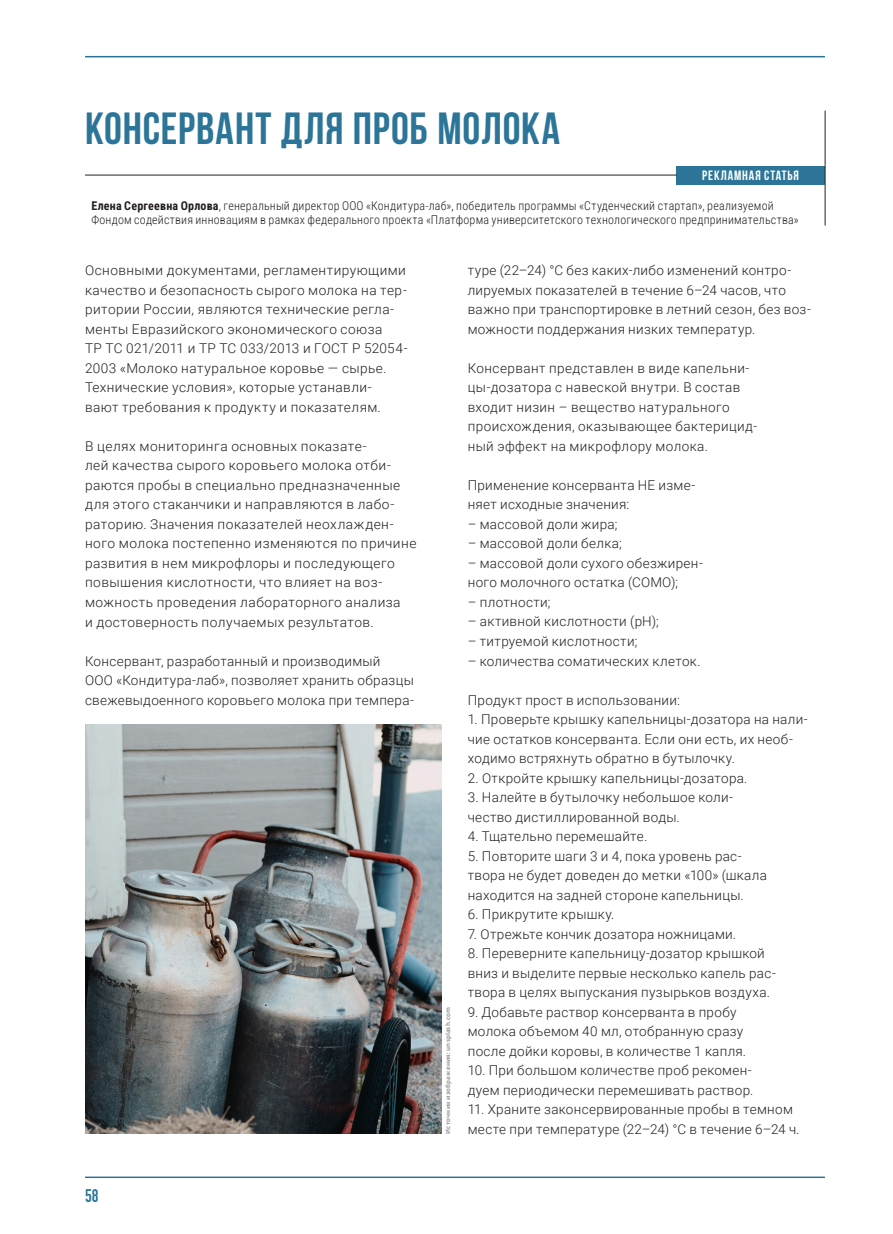
<style>
.page{position:relative;width:893px;height:1234px;background:#fff}
.page>*{position:absolute;margin:0;border:0;box-sizing:border-box;transform-origin:0 0}
.head_1{font:700 45px "Bebas Neue";letter-spacing:.02em;color:#2c7598}
.t1{font:700 18px "DIN Condensed";color:#2c7598}
.body_txt_reg{font:300 13.5px/19.5px "Roboto";letter-spacing:.025em;color:#231f20}
.t2{font:700 13.5px "Bebas Neue";letter-spacing:.065em;color:#fff}
.lead_authors{font:300 12px/13.5px "Roboto Condensed";letter-spacing:.02em;color:#231f20}
.body_txt{font:700 6px "Open Sans";letter-spacing:.035em;color:#939598}
.s1{font-weight:700}
</style>
<div class="page">
<hr style="left:85px;top:56px;width:740px;height:1px;background:#2c7598">
<hr style="left:85px;top:1176px;width:740px;height:1px;background:#2c7598">
<div style="left:677px;top:166px;width:148px;height:18px;background:#2c7598"></div>
<hr style="left:85px;top:175px;width:592px;height:1px;background:#231f20">
<hr style="left:825px;top:111px;width:1px;height:55px;background:#231f20">
<svg style="left:825px;top:166px;width:1px;height:18px"></svg>
<hr style="left:825px;top:184px;width:1px;height:41px;background:#231f20">
<img style="left:86px;top:724px;width:355px;height:408px">
<p class="head_1" style="left:85px;top:104px;width:476px">Консервант для проб молока</p>
<p class="t2" style="left:702px;top:168px;width:98px">РЕкламная статья</p>
<p class="lead_authors" style="left:91px;top:199px;width:709px"><span class="s1">Елена Сергеевна Орлова</span>, генеральный директор ООО «Кондитура-лаб», победитель программы «Студенческий стартап», реализуемой<br>Фондом содействия инновациям в рамках федерального проекта «Платформа университетского технологического предпринимательства»</p>
<p class="body_txt_reg" style="left:85px;top:260px;width:324px">Основными документами, регламентирующими качество и безопасность сырого молока на тер&shy;ритории России, являются технические регла&shy;менты Евразийского экономического союза<br>ТР ТС 021/2011 и ТР ТС 033/2013 и ГОСТ Р 52054- 2003 «Молоко натуральное коровье — сырье.<br>Технические условия», которые устанавли&shy;вают требования к продукту и показателям.</p>
<p class="body_txt_reg" style="left:85px;top:436px;width:333px">В целях мониторинга основных показате-<br>лей качества сырого коровьего молока отби&shy;раются пробы в специально предназначенные для этого стаканчики и направляются в лабо&shy;раторию. Значения показателей неохлажден&shy;ного молока постепенно изменяются по причине развития в нем микрофлоры и последующего повышения кислотности, что влияет на воз&shy;можность проведения лабораторного анализа<br>и достоверность получаемых результатов.</p>
<p class="body_txt_reg" style="left:85px;top:650px;width:330px">Консервант, разработанный и производимый<br>ООО «Кондитура-лаб», позволяет хранить образцы свежевыдоенного коровьего молока при темпера-</p>
<p class="body_txt_reg" style="left:468px;top:260px;width:345px">туре (22–24) °С без каких-либо изменений контро&shy;лируемых показателей в течение 6–24 часов, что важно при транспортировке в летний сезон, без воз&shy;можности поддержания низких температур.</p>
<p class="body_txt_reg" style="left:468px;top:358px;width:291px">Консервант представлен в виде капельни&shy;цы-дозатора с навеской внутри. В состав входит низин – вещество натурального происхождения, оказывающее бактерицид&shy;ный эффект на микрофлору молока.</p>
<p class="body_txt_reg" style="left:468px;top:475px;width:229px">Применение консерванта НЕ изме&shy;няет исходные значения:</p>
<p class="body_txt_reg" style="left:468px;top:513px;width:151px">– массовой доли жира;</p>
<p class="body_txt_reg" style="left:468px;top:533px;width:155px">– массовой доли белка;</p>
<p class="body_txt_reg" style="left:468px;top:552px;width:237px">– массовой доли сухого обезжирен&shy;ного молочного остатка (СОМО);</p>
<p class="body_txt_reg" style="left:468px;top:591px;width:84px">– плотности;</p>
<p class="body_txt_reg" style="left:468px;top:611px;width:193px">– активной кислотности (pH);</p>
<p class="body_txt_reg" style="left:468px;top:630px;width:171px">– титруемой кислотности;</p>
<p class="body_txt_reg" style="left:468px;top:650px;width:234px">– количества соматических клеток.</p>
<p class="body_txt_reg" style="left:468px;top:689px;width:214px">Продукт прост в использовании:</p>
<p class="body_txt_reg" style="left:468px;top:709px;width:342px">1. Проверьте крышку капельницы-дозатора на нали&shy;чие остатков консерванта. Если они есть, их необ&shy;ходимо встряхнуть обратно в бутылочку.</p>
<p class="body_txt_reg" style="left:468px;top:767px;width:281px">2. Откройте крышку капельницы-дозатора.</p>
<p class="body_txt_reg" style="left:468px;top:787px;width:267px">3. Налейте в бутылочку небольшое коли&shy;чество дистиллированной воды.</p>
<p class="body_txt_reg" style="left:468px;top:825px;width:181px">4. Тщательно перемешайте.</p>
<p class="body_txt_reg" style="left:468px;top:845px;width:301px">5. Повторите шаги 3 и 4, пока уровень рас&shy;твора не будет доведен до метки «100» (шкала находится на задней стороне капельницы.</p>
<p class="body_txt_reg" style="left:468px;top:904px;width:148px">6. Прикрутите крышку.</p>
<p class="body_txt_reg" style="left:468px;top:923px;width:270px">7. Отрежьте кончик дозатора ножницами.</p>
<p class="body_txt_reg" style="left:468px;top:942px;width:310px">8. Переверните капельницу-дозатор крышкой вниз и выделите первые несколько капель рас&shy;твора в целях выпускания пузырьков воздуха.</p>
<p class="body_txt_reg" style="left:468px;top:1001px;width:280px">9. Добавьте раствор консерванта в пробу молока объемом 40 мл, отобранную сразу после дойки коровы, в количестве 1 капля.</p>
<p class="body_txt_reg" style="left:468px;top:1060px;width:287px">10. При большом количестве проб рекомен&shy;дуем периодически перемешивать раствор.</p>
<p class="body_txt_reg" style="left:468px;top:1099px;width:327px">11. Храните законсервированные пробы в темном</p>
<p class="body_txt" style="left:444px;top:1133px;width:128px;rotate:-90deg">Источник изображения: unsplash.com</p>
<p class="body_txt_reg" style="left:468px;top:1118px;width:333px">месте при температуре (22–24) °С в течение 6–24 ч.</p>
<h2 class="t1" style="left:85px;top:1183px;width:15px">58</h2>
</div>
